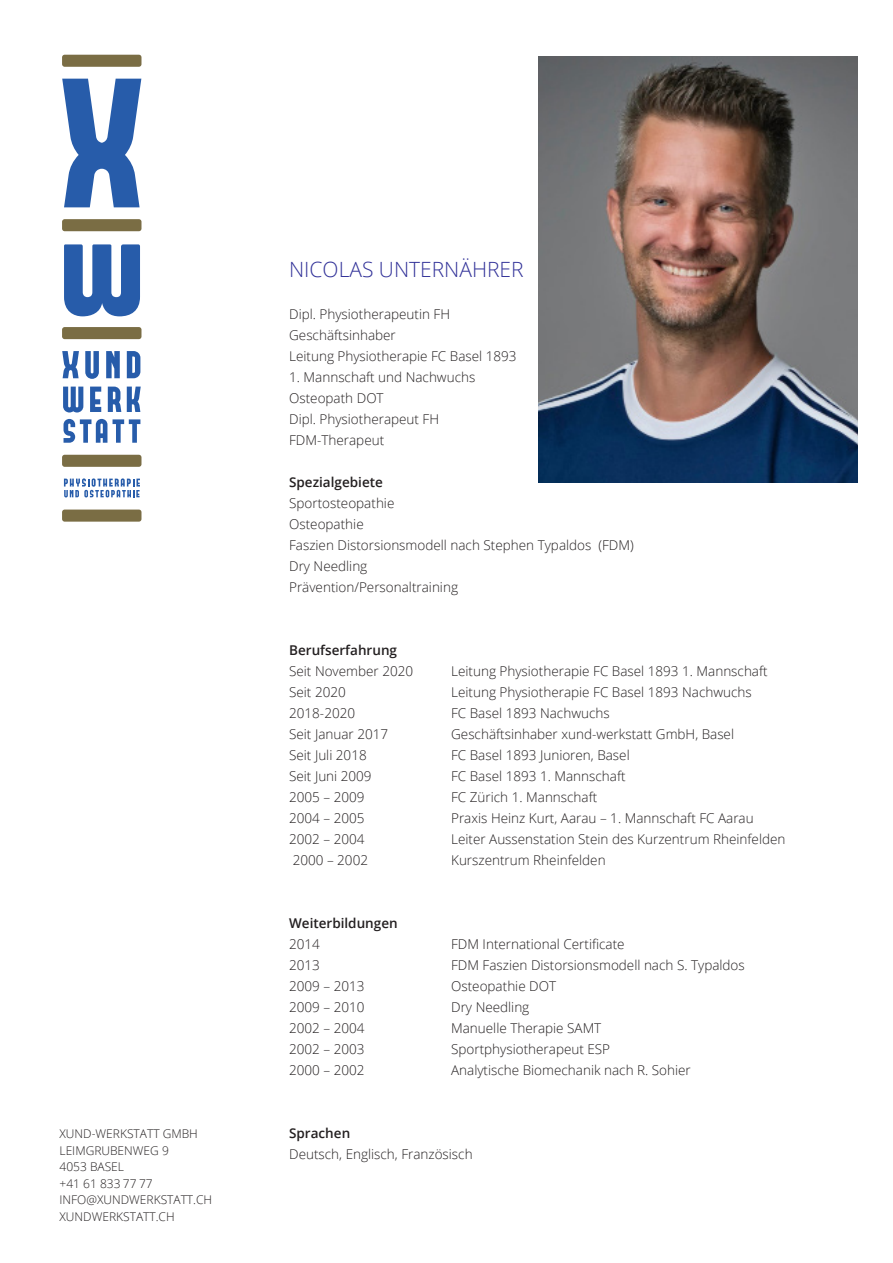
<style>
.page{position:relative;width:893px;height:1263px;background:#fff}
.page>*{position:absolute;margin:0;border:0;box-sizing:border-box;transform-origin:0 0}
.t1{font:300 21px "Open Sans";color:#339}
.t2{font:300 13.5px/21px "Open Sans";color:#231f20}
.t3{font:600 13.5px "Open Sans";color:#231f20}
.t4{font:300 12px/16.5px "Open Sans";color:#231f20}
</style>
<div class="page">
<svg style="left:62px;top:79px;width:79px;height:128px"></svg>
<div style="left:62px;top:55px;width:79px;height:12px;background:#7a6d44;border-radius:3px"></div>
<div style="left:62px;top:327px;width:79px;height:12px;background:#7a6d44;border-radius:3px"></div>
<div style="left:62px;top:510px;width:79px;height:12px;background:#7a6d44;border-radius:3px"></div>
<div style="left:62px;top:455px;width:79px;height:12px;background:#7a6d44;border-radius:3px"></div>
<div style="left:62px;top:219px;width:79px;height:12px;background:#7a6d44;border-radius:3px"></div>
<svg style="left:62px;top:351px;width:17px;height:27px"></svg>
<svg style="left:85px;top:351px;width:14px;height:28px"></svg>
<svg style="left:106px;top:351px;width:14px;height:27px"></svg>
<svg style="left:127px;top:351px;width:13px;height:27px"></svg>
<svg style="left:63px;top:387px;width:20px;height:25px"></svg>
<svg style="left:90px;top:387px;width:11px;height:25px"></svg>
<svg style="left:108px;top:387px;width:13px;height:25px"></svg>
<svg style="left:127px;top:387px;width:14px;height:25px"></svg>
<svg style="left:64px;top:419px;width:43px;height:24px"></svg>
<svg style="left:113px;top:419px;width:27px;height:24px"></svg>
<svg style="left:64px;top:244px;width:76px;height:72px"></svg>
<svg style="left:64px;top:478px;width:76px;height:19px"></svg>
<img style="left:539px;top:57px;width:319px;height:425px">
<p class="t4" style="left:60px;top:1125px;width:154px">XUND-WERKSTATT GMBH<br>LEIMGRUBENWEG 9<br>4053 BASEL<br>+41 61 833 77 77<br>INFO@XUNDWERKSTATT.CH<br>XUNDWERKSTATT.CH</p>
<h1 class="t1" style="left:289px;top:254px;width:236px">NICOLAS UNTERNÄHRER</h1>
<p class="t2" style="left:289px;top:303px;width:229px">Dipl. Physiotherapeutin FH<br>Geschäftsinhaber<br>Leitung Physiotherapie FC Basel 1893</p>
<p class="t2" style="left:289px;top:366px;width:188px">1. Mannschaft und Nachwuchs<br>Osteopath DOT<br>Dipl. Physiotherapeut FH<br>FDM-Therapeut</p>
<p class="t3" style="left:289px;top:472px;width:95px">Spezialgebiete</p>
<p class="t2" style="left:289px;top:492px;width:346px">Sportosteopathie<br>Osteopathie<br>Faszien Distorsionsmodell nach Stephen Typaldos (FDM)<br>Dry Needling<br>Prävention/Personaltraining</p>
<p class="t3" style="left:289px;top:640px;width:109px">Berufserfahrung</p>
<p class="t2" style="left:289px;top:660px;width:126px">Seit November 2020</p>
<p class="t2" style="left:451px;top:660px;width:318px">Leitung Physiotherapie FC Basel 1893 1. Mannschaft</p>
<p class="t2" style="left:289px;top:681px;width:58px">Seit 2020</p>
<p class="t2" style="left:451px;top:681px;width:302px">Leitung Physiotherapie FC Basel 1893 Nachwuchs</p>
<p class="t2" style="left:289px;top:702px;width:68px">2018-2020</p>
<p class="t2" style="left:451px;top:702px;width:160px">FC Basel 1893 Nachwuchs</p>
<p class="t2" style="left:289px;top:723px;width:101px">Seit Januar 2017</p>
<p class="t2" style="left:451px;top:723px;width:284px">Geschäftsinhaber xund-werkstatt GmbH, Basel</p>
<p class="t2" style="left:289px;top:744px;width:79px">Seit Juli 2018</p>
<p class="t2" style="left:451px;top:744px;width:180px">FC Basel 1893 Junioren, Basel</p>
<p class="t2" style="left:289px;top:765px;width:84px">Seit Juni 2009</p>
<p class="t2" style="left:451px;top:765px;width:176px">FC Basel 1893 1. Mannschaft</p>
<p class="t2" style="left:289px;top:786px;width:77px">2005 – 2009</p>
<p class="t2" style="left:451px;top:786px;width:148px">FC Zürich 1. Mannschaft</p>
<p class="t2" style="left:289px;top:807px;width:77px">2004 – 2005</p>
<p class="t2" style="left:451px;top:807px;width:304px">Praxis Heinz Kurt, Aarau – 1. Mannschaft FC Aarau</p>
<p class="t2" style="left:289px;top:828px;width:77px">2002 – 2004</p>
<p class="t2" style="left:451px;top:828px;width:336px">Leiter Aussenstation Stein des Kurzentrum Rheinfelden</p>
<p class="t2" style="left:293px;top:849px;width:77px">2000 – 2002</p>
<p class="t2" style="left:451px;top:849px;width:156px">Kurszentrum Rheinfelden</p>
<p class="t3" style="left:289px;top:913px;width:110px">Weiterbildungen</p>
<p class="t2" style="left:289px;top:933px;width:32px">2014</p>
<p class="t2" style="left:451px;top:933px;width:175px">FDM International Certificate</p>
<p class="t2" style="left:289px;top:954px;width:32px">2013</p>
<p class="t2" style="left:451px;top:954px;width:295px">FDM Faszien Distorsionsmodell nach S. Typaldos</p>
<p class="t2" style="left:289px;top:975px;width:77px">2009 – 2013</p>
<p class="t2" style="left:451px;top:975px;width:107px">Osteopathie DOT</p>
<p class="t2" style="left:289px;top:996px;width:77px">2009 – 2010</p>
<p class="t2" style="left:451px;top:996px;width:80px">Dry Needling</p>
<p class="t2" style="left:289px;top:1017px;width:77px">2002 – 2004</p>
<p class="t2" style="left:451px;top:1017px;width:152px">Manuelle Therapie SAMT</p>
<p class="t2" style="left:289px;top:1038px;width:77px">2002 – 2003</p>
<p class="t2" style="left:451px;top:1038px;width:160px">Sportphysiotherapeut ESP</p>
<p class="t2" style="left:289px;top:1059px;width:77px">2000 – 2002</p>
<p class="t2" style="left:451px;top:1059px;width:241px">Analytische Biomechanik nach R. Sohier</p>
<p class="t3" style="left:289px;top:1123px;width:63px">Sprachen</p>
<p class="t2" style="left:289px;top:1143px;width:185px">Deutsch, Englisch, Französisch</p>
</div>
